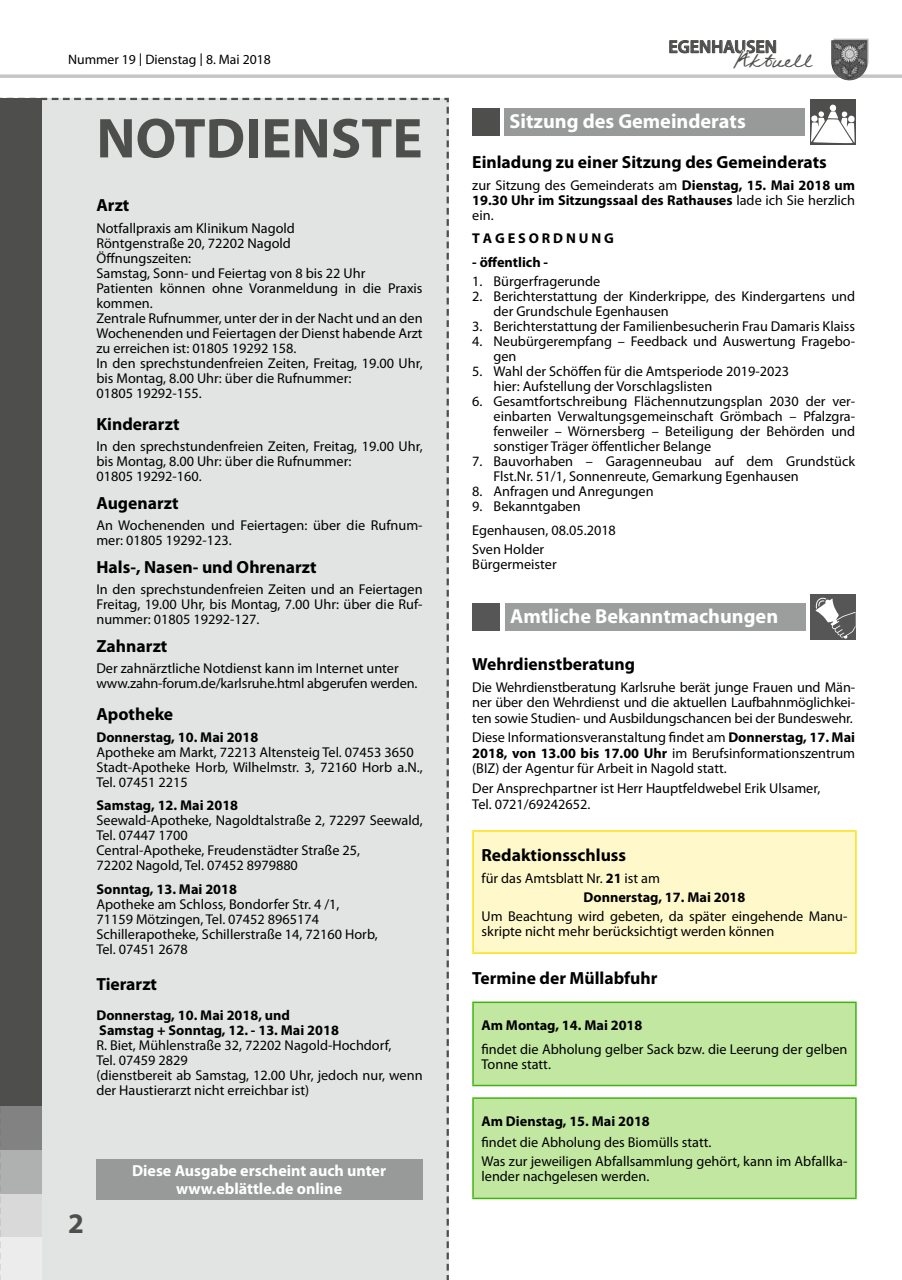
<style>
.page{position:relative;width:902px;height:1280px;background:#fff}
.page>*{position:absolute;margin:0;border:0;box-sizing:border-box;transform-origin:0 0}
.t1{font:700 56.7px "Myriad Pro";color:#4e4e4d}
.t2{font:700 28.5px "Myriad Pro";color:#4e4e4d}
.t3{font:22.95px "Federico Handwriting";color:#4e4e4d}
.t4{font:700 20.25px "Myriad";color:#fff}
.t5{font:600 18px "Myriad Pro";color:#4e4e4d}
.t6{font:700 17.55px "Myriad Pro";color:#000}
.t7{font:700 16.05px "Myriad Pro";color:#fff}
.t8{font:14.25px/15px "Myriad Pro";color:#000}
.t9{font:700 14.25px/15px "Myriad Pro";color:#000}
.t10{font:13.65px "Myriad Pro";color:#000}
.s1{font-family:"Lucida Sans"}
.s2{font-weight:400}
.s3{font-weight:700}
</style>
<div class="page">
<svg style="left:0;top:97px;width:449px;height:1183px;background:#d4d5d5"></svg>
<hr style="left:0;top:75px;width:901px;height:3px;background:#c4c5c5">
<svg style="left:669px;top:40px;width:108px;height:14px"></svg>
<svg style="left:833px;top:39px;width:35px;height:36px"></svg>
<img style="left:831px;top:40px;width:36px;height:40px">
<div style="left:810px;top:594px;width:46px;height:46px;background:#565656"></div>
<svg style="left:815px;top:597px;width:40px;height:42px"></svg>
<div style="left:504px;top:603px;width:301px;height:28px;background:#9c9d9d"></div>
<div style="left:472px;top:603px;width:28px;height:28px;background:#565656"></div>
<div style="left:473px;top:831px;width:382px;height:122px;background:#fff8ca"></div>
<hr style="left:472px;top:830px;width:384px;height:2px;background:#fbe115">
<hr style="left:472px;top:832px;width:1px;height:120px;background:#fbe115">
<hr style="left:855px;top:832px;width:1px;height:120px;background:#fbe115">
<hr style="left:472px;top:952px;width:384px;height:2px;background:#fbe115">
<div style="left:473px;top:1002px;width:382px;height:83px;background:#c1e7a0"></div>
<hr style="left:472px;top:1001px;width:384px;height:2px;background:#40b313">
<hr style="left:472px;top:1003px;width:1px;height:82px;background:#40b313">
<hr style="left:855px;top:1003px;width:1px;height:82px;background:#40b313">
<hr style="left:472px;top:1085px;width:384px;height:1px;background:#40b313">
<div style="left:473px;top:1098px;width:382px;height:100px;background:#c1e7a0"></div>
<hr style="left:472px;top:1097px;width:384px;height:2px;background:#40b313">
<hr style="left:472px;top:1099px;width:1px;height:99px;background:#40b313">
<hr style="left:855px;top:1099px;width:1px;height:99px;background:#40b313">
<hr style="left:472px;top:1198px;width:384px;height:1px;background:#40b313">
<div style="left:96px;top:1159px;width:326px;height:40px;background:#989999"></div>
<div style="left:809px;top:99px;width:46px;height:46px;background:#4e4e4d"></div>
<div style="left:504px;top:108px;width:301px;height:28px;background:#989999"></div>
<div style="left:472px;top:108px;width:27px;height:28px;background:#4e4e4d"></div>
<svg style="left:811px;top:104px;width:43px;height:39px"></svg>
<p class="t10" style="left:68px;top:51px;width:204px">Nummer 19 <span class="s1">|</span> Dienstag <span class="s1">|</span> 8. Mai 2018</p>
<p class="t5" style="left:668px;top:35px;width:110px">EGENHAUSEN</p>
<h3 class="t3" style="left:733px;top:46px;width:80px">Aktuell</h3>
<h1 class="t1" style="left:96px;top:101px;width:327px">NOTDIENSTE</h1>
<h3 class="t4" style="left:509px;top:111px;width:238px">Sitzung des Gemeinderats</h3>
<p class="t6" style="left:472px;top:151px;width:356px">Einladung zu einer Sitzung des Gemeinderats</p>
<p class="t9" style="left:472px;top:177px;width:384px;text-align:justify"><span class="s2">zur Sitzung des Gemeinderats am</span> Dienstag, 15. Mai 2018 um 19.30 Uhr im Sitzungssaal des Rathauses <span class="s2">lade ich Sie herzlich ein.</span></p>
<p class="t9" style="left:472px;top:231px;width:143px">T A G E S O R D N U N G</p>
<p class="t9" style="left:472px;top:254px;width:77px">- öffentlich -</p>
<p class="t8" style="left:472px;top:274px;width:129px">1. Bürgerfragerunde</p>
<p class="t8" style="left:493px;top:289px;width:363px;text-indent:-21px">2. Berichterstattung der Kinderkrippe, des Kindergartens und der Grundschule Egenhausen</p>
<p class="t8" style="left:472px;top:319px;width:384px">3. Berichterstattung der Familienbesucherin Frau Damaris Klaiss</p>
<p class="t8" style="left:493px;top:334px;width:363px;text-indent:-21px">4. Neubürgerempfang – Feedback und Auswertung Fragebo&shy;gen</p>
<p class="t8" style="left:493px;top:364px;width:297px;text-indent:-21px">5. Wahl der Schöffen für die Amtsperiode 2019-2023 hier: Aufstellung der Vorschlagslisten</p>
<p class="t8" style="left:493px;top:394px;width:363px;text-align:justify;text-indent:-21px">6. Gesamtfortschreibung Flächennutzungsplan 2030 der ver&shy;einbarten Verwaltungsgemeinschaft Grömbach – Pfalzgra&shy;fenweiler – Wörnersberg – Beteiligung der Behörden und sonstiger Träger öffentlicher Belange</p>
<p class="t8" style="left:493px;top:454px;width:363px;text-indent:-21px">7. Bauvorhaben – Garagenneubau auf dem Grundstück<br>Flst.Nr. 51/1, Sonnenreute, Gemarkung Egenhausen</p>
<p class="t8" style="left:472px;top:484px;width:183px">8. Anfragen und Anregungen</p>
<p class="t8" style="left:472px;top:494px;width:145px;line-height:23.5px">9. Bekanntgaben<br>Egenhausen, 08.05.2018</p>
<p class="t8" style="left:472px;top:541px;width:86px">Sven Holder<br>Bürgermeister</p>
<p class="t6" style="left:96px;top:194px;width:34px">Arzt</p>
<p class="t8" style="left:96px;top:220px;width:328px">Notfallpraxis am Klinikum Nagold<br>Röntgenstraße 20, 72202 Nagold<br>Öffnungszeiten:<br>Samstag, Sonn- und Feiertag von 8 bis 22 Uhr Patienten können ohne Voranmeldung in die Praxis kommen.<br>Zentrale Rufnummer, unter der in der Nacht und an den Wochenenden und Feiertagen der Dienst habende Arzt zu erreichen ist: 01805 19292 158.<br>In den sprechstundenfreien Zeiten, Freitag, 19.00 Uhr, bis Montag, 8.00 Uhr: über die Rufnummer:<br>01805 19292-155.</p>
<p class="t6" style="left:96px;top:412px;width:84px">Kinderarzt</p>
<p class="t8" style="left:96px;top:438px;width:328px">In den sprechstundenfreien Zeiten, Freitag, 19.00 Uhr, bis Montag, 8.00 Uhr: über die Rufnummer:<br>01805 19292-160.</p>
<p class="t6" style="left:96px;top:491px;width:84px">Augenarzt</p>
<p class="t8" style="left:96px;top:517px;width:328px">An Wochenenden und Feiertagen: über die Rufnum&shy;mer: 01805 19292-123.</p>
<p class="t6" style="left:96px;top:555px;width:222px">Hals-, Nasen- und Ohrenarzt</p>
<p class="t8" style="left:96px;top:582px;width:328px;text-align:justify">In den sprechstundenfreien Zeiten und an Feiertagen Freitag, 19.00 Uhr, bis Montag, 7.00 Uhr: über die Ruf&shy;nummer: 01805 19292-127.</p>
<p class="t6" style="left:96px;top:634px;width:72px">Zahnarzt</p>
<p class="t8" style="left:96px;top:661px;width:322px">Der zahnärztliche Notdienst kann im Internet unter www.zahn-forum.de/karlsruhe.html abgerufen werden.</p>
<p class="t6" style="left:96px;top:703px;width:78px">Apotheke</p>
<p class="t9" style="left:96px;top:729px;width:163px">Donnerstag, 10. Mai 2018</p>
<p class="t8" style="left:96px;top:744px;width:327px">Apotheke am Markt, 72213 Altensteig Tel. 07453 3650<br>Stadt-Apotheke Horb, Wilhelmstr. 3, 72160 Horb a.N.,<br>Tel. 07451 2215</p>
<p class="t9" style="left:96px;top:797px;width:143px">Samstag, 12. Mai 2018</p>
<p class="t8" style="left:96px;top:812px;width:327px">Seewald-Apotheke, Nagoldtalstraße 2, 72297 Seewald, Tel. 07447 1700<br>Central-Apotheke, Freudenstädter Straße 25,<br>72202 Nagold, Tel. 07452 8979880</p>
<p class="t9" style="left:96px;top:881px;width:142px">Sonntag, 13. Mai 2018</p>
<p class="t8" style="left:96px;top:896px;width:283px">Apotheke am Schloss, Bondorfer Str. 4 /1, 71159 Mötzingen, Tel. 07452 8965174<br>Schillerapotheke, Schillerstraße 14, 72160 Horb, Tel. 07451 2678</p>
<p class="t6" style="left:96px;top:972px;width:62px">Tierarzt</p>
<p class="t9" style="left:96px;top:1007px;width:244px">Donnerstag, 10. Mai 2018, und<br>Samstag + Sonntag, 12. - 13. Mai 2018</p>
<p class="t8" style="left:96px;top:1037px;width:327px">R. Biet, Mühlenstraße 32, 72202 Nagold-Hochdorf,<br>Tel. 07459 2829<br>(dienstbereit ab Samstag, 12.00 Uhr, jedoch nur, wenn der Haustierarzt nicht erreichbar ist)</p>
<h3 class="t4" style="left:510px;top:606px;width:269px">Amtliche Bekanntmachungen</h3>
<p class="t6" style="left:472px;top:653px;width:164px">Wehrdienstberatung</p>
<p class="t8" style="left:472px;top:679px;width:384px;line-height:15.5px;text-align:justify">Die Wehrdienstberatung Karlsruhe berät junge Frauen und Män&shy;ner über den Wehrdienst und die aktuellen Laufbahnmöglichkei&shy;ten sowie Studien- und Ausbildungschancen bei der Bundeswehr.</p>
<p class="t8" style="left:472px;top:730px;width:384px;line-height:15.5px;text-align:justify">Diese Informationsveranstaltung findet am <span class="s3">Donnerstag, 17. Mai 2018, von 13.00 bis 17.00 Uhr</span> im Berufsinformationszentrum (BIZ) der Agentur für Arbeit in Nagold statt.</p>
<p class="t8" style="left:472px;top:780px;width:349px;line-height:15.5px">Der Ansprechpartner ist Herr Hauptfeldwebel Erik Ulsamer,<br>Tel. 0721/69242652.</p>
<p class="t6" style="left:481px;top:844px;width:146px">Redaktionsschluss</p>
<p class="t8" style="left:583px;top:868px;width:163px;line-height:19.2px;text-indent:-102px">für das Amtsblatt Nr. <span class="s3">21</span> ist am<br><span class="s3">Donnerstag, 17. Mai 2018</span></p>
<p class="t8" style="left:481px;top:908px;width:367px">Um Beachtung wird gebeten, da später eingehende Manu&shy;skripte nicht mehr berücksichtigt werden können</p>
<p class="t6" style="left:472px;top:967px;width:187px">Termine der Müllabfuhr</p>
<p class="t9" style="left:481px;top:1017px;width:162px">Am Montag, 14. Mai 2018</p>
<p class="t8" style="left:481px;top:1041px;width:367px">findet die Abholung gelber Sack bzw. die Leerung der gelben<br>Tonne statt.</p>
<h2 class="t2" style="left:68px;top:1205px;width:17px">2</h2>
<p class="t9" style="left:481px;top:1113px;width:170px">Am Dienstag, 15. Mai 2018</p>
<p class="t8" style="left:481px;top:1132px;width:367px;line-height:19.2px">findet die Abholung des Biomülls statt.<br>Was zur jeweiligen Abfallsammlung gehört, kann im Abfallka-</p>
<p class="t7" style="left:132px;top:1160px;width:255px">Diese Ausgabe erscheint auch unter</p>
<p class="t8" style="left:481px;top:1169px;width:169px">lender nachgelesen werden.</p>
<p class="t7" style="left:176px;top:1178px;width:167px">www.eblättle.de online</p>
</div>
